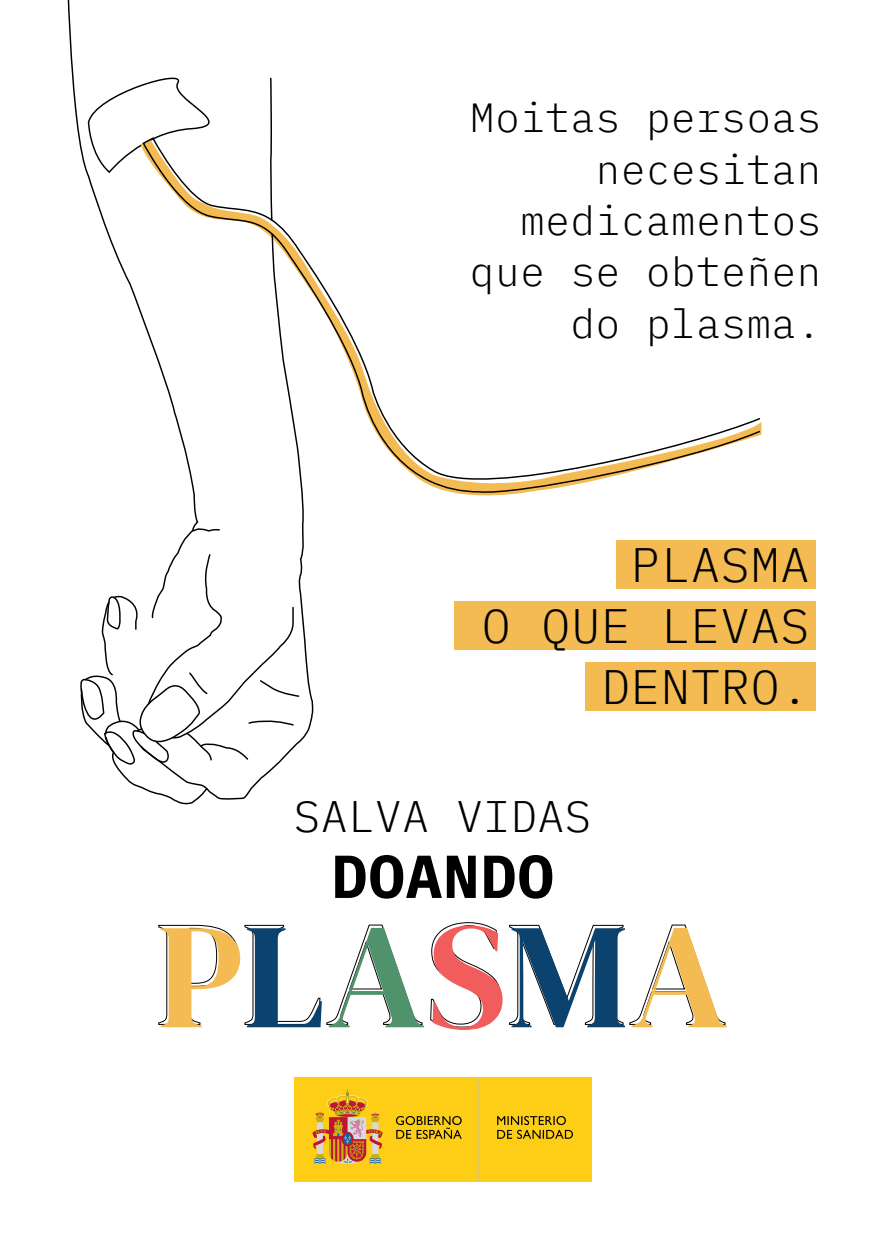
<style>
.page{position:relative;width:886px;height:1241px;background:#fff}
.page>*{position:absolute;margin:0;border:0;box-sizing:border-box;transform-origin:0 0}
.t1{font:149.94px "DM Serif Display";letter-spacing:.015em;color:#f4bb52}
.t2{font:700 60.5px "IBM Plex Mono";letter-spacing:.015em;color:#000001}
.t3{font:300 48.19px/61.1px "IBM Plex Mono";letter-spacing:.02em;color:#000001;text-align:right}
.t4{font:300 44px "IBM Plex Mono";letter-spacing:.015em;color:#000001}
.t5{font:300 40.56px/51.4px "IBM Plex Mono";letter-spacing:.02em;color:#000001;text-align:right}
.s1{color:#0c436e}
.s2{color:#50926b}
.s3{color:#f15d5c}
</style>
<div class="page">
<svg style="left:158px;top:924px;width:265px;height:101px"></svg>
<svg style="left:430px;top:922px;width:72px;height:105px"></svg>
<svg style="left:509px;top:924px;width:217px;height:101px"></svg>
<svg style="left:199px;top:109px;width:11px;height:20px"></svg>
<svg style="left:270px;top:77px;width:2px;height:59px"></svg>
<div style="left:455px;top:601px;width:361px;height:48px;background:#f4bb52"></div>
<div style="left:585px;top:662px;width:231px;height:48px;background:#f4bb52"></div>
<div style="left:617px;top:540px;width:199px;height:48px;background:#f4bb52"></div>
<svg style="left:199px;top:136px;width:562px;height:360px"></svg>
<svg style="left:199px;top:232px;width:115px;height:510px"></svg>
<svg style="left:67px;top:0;width:132px;height:553px"></svg>
<svg style="left:80px;top:553px;width:220px;height:252px"></svg>
<img style="left:295px;top:1077px;width:296px;height:104px">
<p class="t5" style="left:470px;top:91px;width:353px">Moitas persoas necesitan medicamentos que se obteñen do plasma.</p>
<p class="t3" style="left:482px;top:533px;width:329px">PLASMA<br>O QUE LEVAS</p>
<p class="t3" style="left:601px;top:655px;width:210px">DENTRO.</p>
<p class="t4" style="left:294px;top:783px;width:299px">SALVA VIDAS</p>
<p class="t2" style="left:331px;top:828px;width:224px">DOANDO</p>
<p class="t1" style="left:157px;top:889px;width:573px">P<span class="s1">L</span><span class="s2">A</span><span class="s3">S</span><span class="s1">M</span>A</p>
</div>
